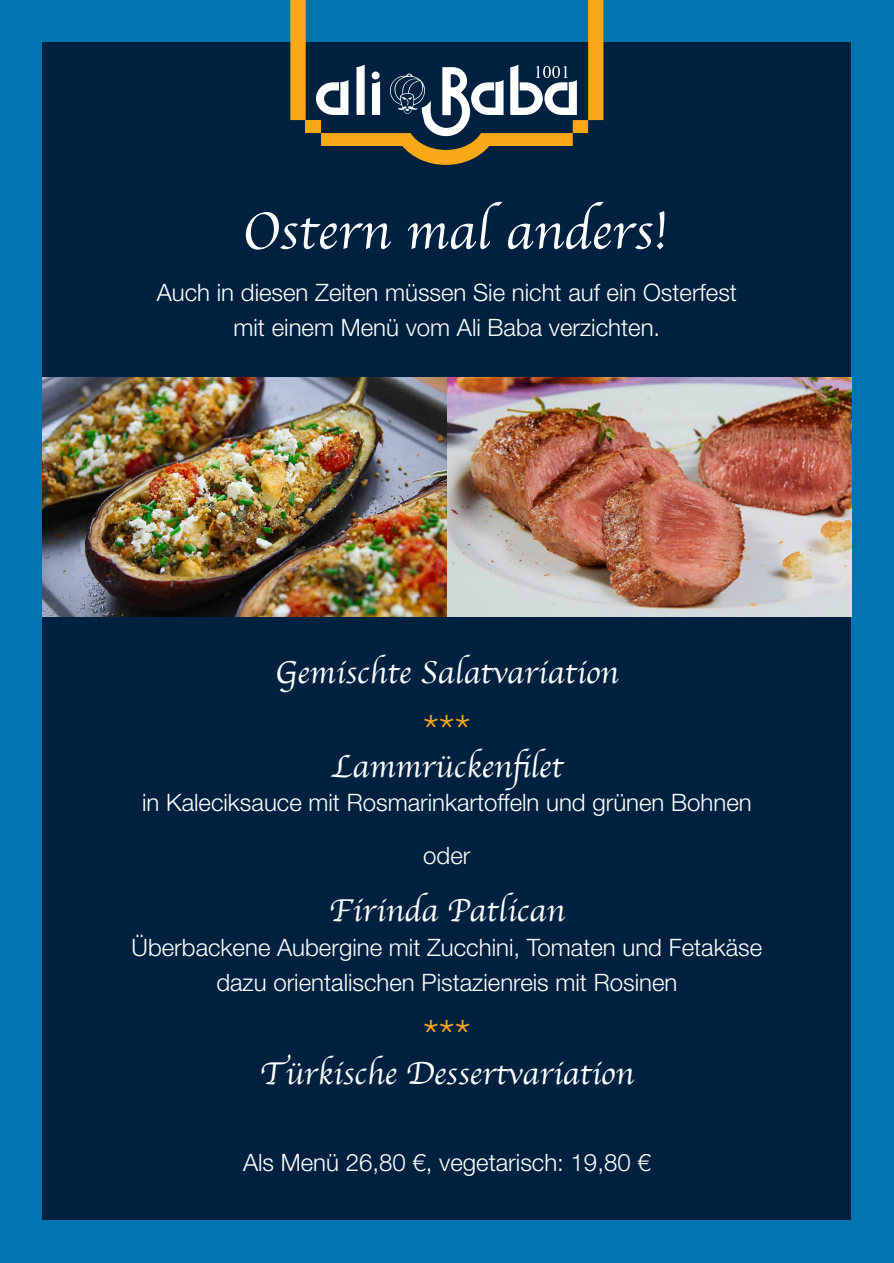
<style>
.page{position:relative;width:894px;height:1263px;background:#fff}
.page>*{position:absolute;margin:0;border:0;box-sizing:border-box;transform-origin:0 0}
.t1{font:54px "Apple Chancery";color:#fff}
.t2{font:300 45px "Helvetica Neue LT Std";color:#faa818}
.t3{font:33px "Apple Chancery";color:#fff}
.t4{font:300 24px/34.5px "Helvetica Neue LT Std";color:#fff;text-align:center}
</style>
<div class="page">
<div style="left:0;top:0;width:893px;height:1263px;background:#0075b0"></div>
<div style="left:43px;top:43px;width:807px;height:1177px;background:#00213f"></div>
<svg style="left:290px;top:0;width:313px;height:165px"></svg>
<img style="left:446px;top:377px;width:404px;height:239px">
<img style="left:43px;top:377px;width:403px;height:239px">
<h1 class="t1" style="left:242px;top:206px;width:426px">Ostern mal anders!</h1>
<p class="t4" style="left:157px;top:279px;width:581px">Auch in diesen Zeiten müssen Sie nicht auf ein Osterfest mit einem Menü vom Ali Baba verzichten.</p>
<h3 class="t3" style="left:275px;top:657px;width:345px">Gemischte Salatvariation</h3>
<h2 class="t2" style="left:423px;top:715px;width:49px">***</h2>
<h3 class="t3" style="left:331px;top:750px;width:233px">Lammrückenfilet</h3>
<p class="t4" style="left:142px;top:780px;width:611px;line-height:52.5px">in Kaleciksauce mit Rosmarinkartoffeln und grünen Bohnen oder</p>
<h3 class="t3" style="left:329px;top:895px;width:237px">Firinda Patlican</h3>
<p class="t4" style="left:131px;top:934px;width:632px">Überbackene Aubergine mit Zucchini, Tomaten und Fetakäse dazu orientalischen Pistazienreis mit Rosinen</p>
<h2 class="t2" style="left:423px;top:1020px;width:49px">***</h2>
<h3 class="t3" style="left:260px;top:1058px;width:375px">Türkische Dessertvariation</h3>
<p class="t4" style="left:243px;top:1148px;width:409px">Als Menü 26,80 €, vegetarisch: 19,80 €</p>
</div>
